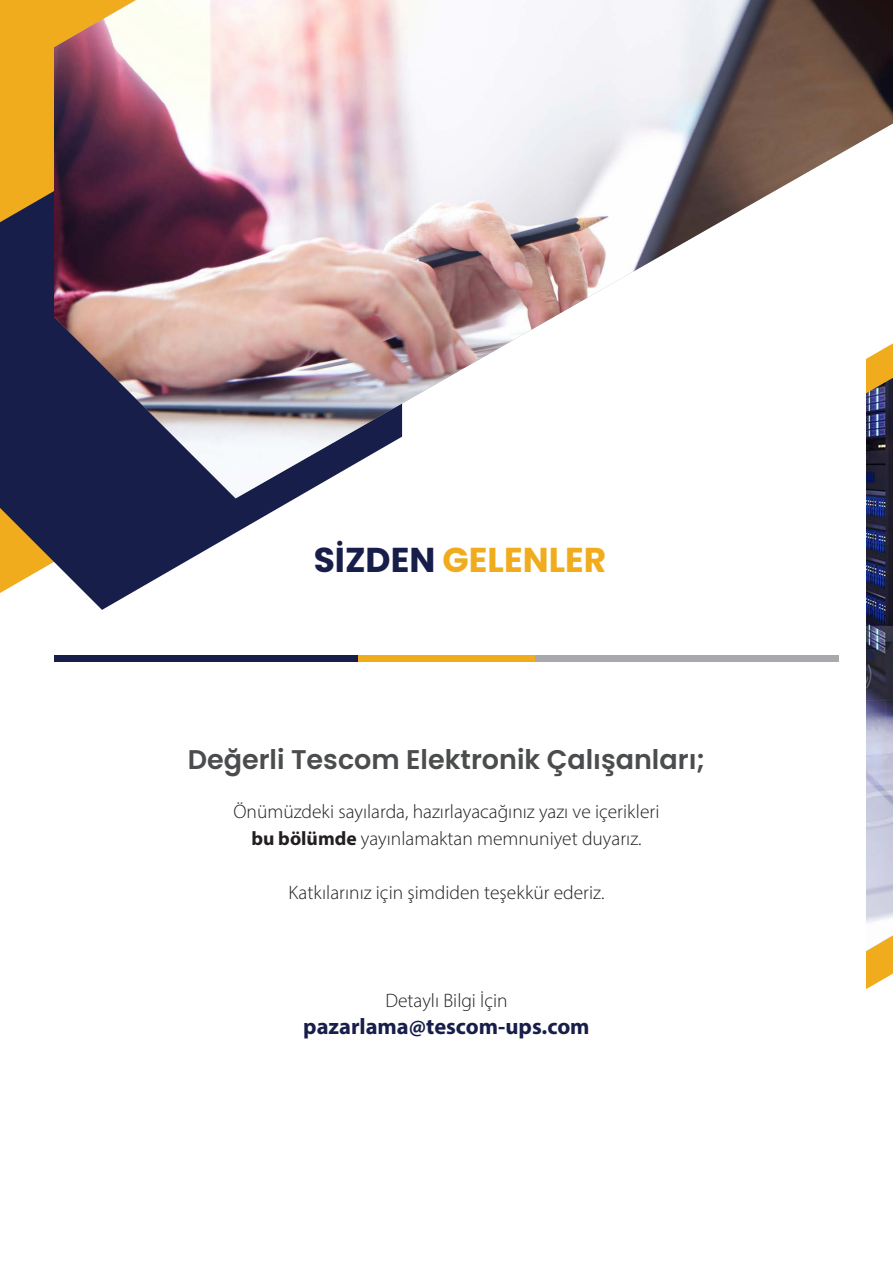
<style>
.page{position:relative;width:893px;height:1263px;background:#fff}
.page>*{position:absolute;margin:0;border:0;box-sizing:border-box;transform-origin:0 0}
.t1{font:700 34.5px "Poppins";color:#f1ac1d}
.t2{font:600 27px "Poppins";color:#4b4c4d}
.Body_Text{font:700 22.5px "Myriad Pro";color:#181e4a}
.Body_Text-2{font:300 19.5px "Myriad Pro";color:#231f20}
.s1{color:#181e4a}
.s2{font-weight:700}
</style>
<div class="page">
<svg style="left:0;top:0;width:296px;height:610px;fill:#181e4a"></svg>
<img style="left:54px;top:0;width:839px;height:498px">
<div style="left:226px;top:655px;width:613px;height:6px;background:#a8a9ad"></div>
<div style="left:54px;top:655px;width:347px;height:6px;background:#181e4a"></div>
<div style="left:358px;top:655px;width:177px;height:6px;background:#f1ac1d"></div>
<svg style="left:866px;top:343px;width:27px;height:646px"></svg>
<img style="left:866px;top:378px;width:27px;height:573px">
<h2 class="t1" style="left:314px;top:540px;width:294px"><span class="s1">SİZDEN</span> GELENLER</h2>
<h3 class="t2" style="left:188px;top:743px;width:519px">Değerli Tescom Elektronik Çalışanları;</h3>
<p class="Body_Text-2" style="left:233px;top:800px;width:427px">Önümüzdeki sayılarda, hazırlayacağınız yazı ve içerikleri</p>
<p class="Body_Text-2" style="left:251px;top:827px;width:392px"><span class="s2">bu bölümde</span> yayınlamaktan memnuniyet duyarız.</p>
<p class="Body_Text-2" style="left:288px;top:881px;width:318px">Katkılarınız için şimdiden teşekkür ederiz.</p>
<p class="Body_Text-2" style="left:385px;top:989px;width:124px">Detaylı Bilgi İçin</p>
<p class="Body_Text" style="left:303px;top:1012px;width:288px">pazarlama@tescom-ups.com</p>
</div>
